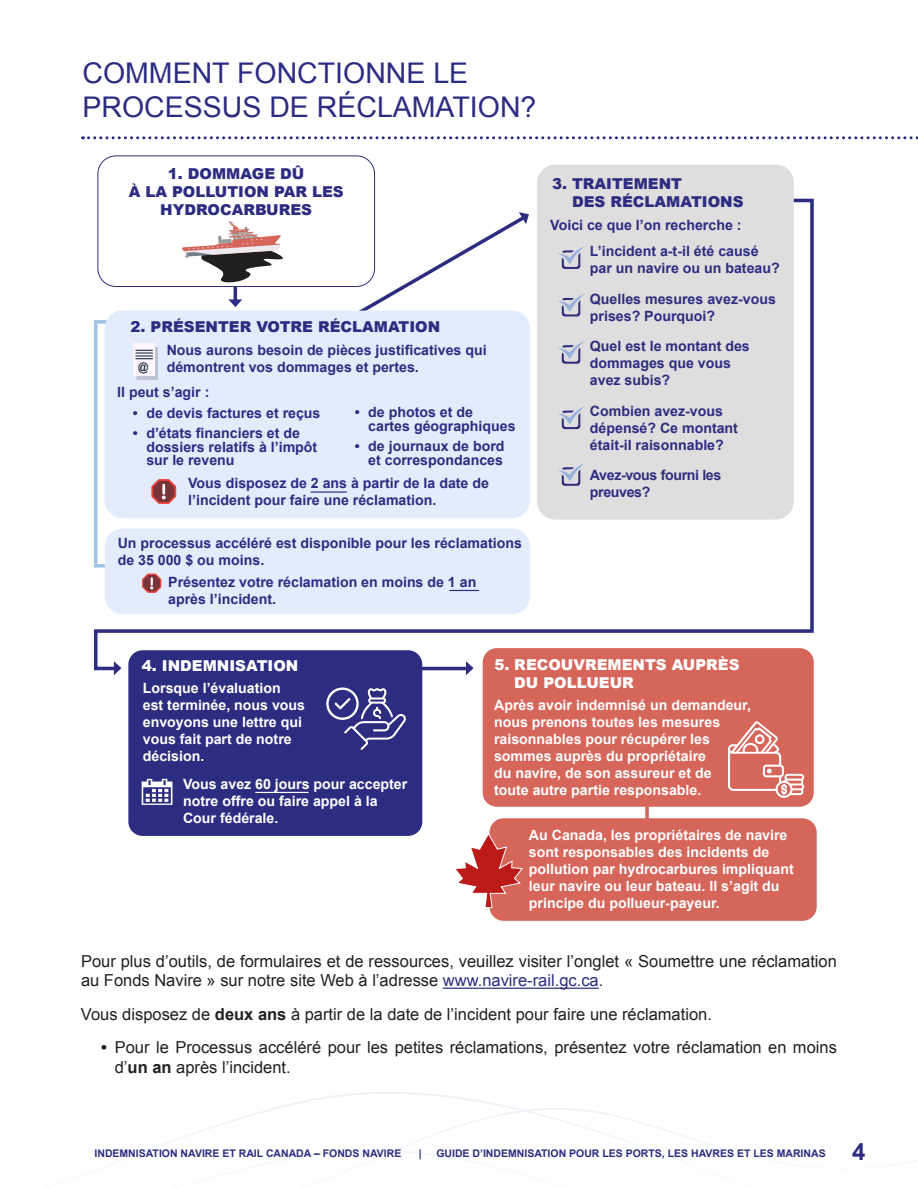
<style>
.page{position:relative;width:918px;height:1188px;background:#fff}
.page>*{position:absolute;margin:0;border:0;box-sizing:border-box;transform-origin:0 0}
.t1{font:28.5px/34.2px "Arial";color:#2c2d81}
.t2{font:700 24px "Arial";color:#2c2d81}
.t3{font:16.5px/19.8px "Arial";color:#231f20}
.t4{font:900 15px/18px "Arial";color:#2c2d81;text-align:center}
.t5{font:900 15px/18px "Arial";color:#fff}
.t6{font:700 14.25px/17px "Arial";color:#2c2d81}
.t7{font:700 14.25px/17px "Arial";color:#fff}
.t8{font:700 14.25px/17px "Arial";letter-spacing:-.025em;color:#2c2d81}
.t9{font:900 13.05px "Arial";color:#182b3b}
.t10{font:700 10.5px "Arial";color:#2c2d81}
.s1{color:#2c2d81}
.s2{font-weight:700}
</style>
<div class="page">
<svg style="left:144px;top:1092px;width:560px;height:60px"></svg>
<svg style="left:82px;top:136px;width:836px;height:3px"></svg>
<hr style="left:443px;top:988px;width:156px;height:1px;background:#2c2d81">
<div style="left:128px;top:650px;width:294px;height:186px;background:#2c2d81;border-radius:14px"></div>
<div style="left:483px;top:648px;width:331px;height:159px;background:#d6655a;border-radius:14px"></div>
<svg style="left:142px;top:779px;width:30px;height:26px"></svg>
<hr style="left:256px;top:792px;width:52px;height:1px;background:#fff">
<svg style="left:326px;top:687px;width:80px;height:63px"></svg>
<svg style="left:728px;top:721px;width:77px;height:77px"></svg>
<svg style="left:94px;top:197px;width:720px;height:475px"></svg>
<hr style="left:234px;top:200px;width:3px;height:104px;background:#2c2d81">
<div style="left:98px;top:156px;width:277px;height:130px;background:#fff;border-radius:18px"></div>
<div style="left:98px;top:156px;width:277px;height:131px;border:1px solid #2c2e81;border-radius:18px"></div>
<svg style="left:228px;top:299px;width:14px;height:8px"></svg>
<svg style="left:94px;top:320px;width:13px;height:4px"></svg>
<svg style="left:94px;top:564px;width:11px;height:4px"></svg>
<svg style="left:346px;top:211px;width:185px;height:111px"></svg>
<div style="left:105px;top:529px;width:425px;height:85px;background:#e2ecfd;border-radius:18px"></div>
<div style="left:105px;top:311px;width:425px;height:207px;background:#e2ecfd;border-radius:18px"></div>
<div style="left:136px;top:347px;width:22px;height:33px;background:#231f20;opacity:.2"></div>
<div style="left:133px;top:344px;width:21px;height:32px;background:#fef6ff"></div>
<svg style="left:135px;top:350px;width:18px;height:9px"></svg>
<div style="left:537px;top:165px;width:257px;height:355px;background:#dfdddd;border-radius:18px"></div>
<svg style="left:151px;top:479px;width:25px;height:25px"></svg>
<svg style="left:142px;top:574px;width:19px;height:19px"></svg>
<hr style="left:311px;top:491px;width:36px;height:2px;background:#2c2d81">
<svg style="left:450px;top:590px;width:29px;height:1px"></svg>
<svg style="left:558px;top:246px;width:26px;height:23px"></svg>
<svg style="left:558px;top:294px;width:26px;height:22px"></svg>
<svg style="left:558px;top:341px;width:26px;height:23px"></svg>
<svg style="left:558px;top:406px;width:26px;height:23px"></svg>
<svg style="left:558px;top:463px;width:26px;height:23px"></svg>
<svg style="left:182px;top:221px;width:101px;height:62px"></svg>
<svg style="left:645px;top:807px;width:4px;height:11px"></svg>
<div style="left:490px;top:818px;width:327px;height:103px;background:#d6655a;border-radius:14px"></div>
<svg style="left:456px;top:833px;width:67px;height:76px"></svg>
<h1 class="t1" style="left:82px;top:56px;width:455px">COMMENT FONCTIONNE LE<br>PROCESSUS DE RÉCLAMATION?</h1>
<p class="t4" style="left:129px;top:164px;width:217px">1. DOMMAGE DÛ<br>À LA POLLUTION PAR LES<br>HYDROCARBURES</p>
<p class="t4" style="left:131px;top:317px;width:311px">2. PRÉSENTER VOTRE RÉCLAMATION</p>
<p class="t6" style="left:167px;top:342px;width:321px">Nous aurons besoin de pièces justificatives qui démontrent vos dommages et pertes.</p>
<p class="t6" style="left:117px;top:384px;width:94px">Il peut s’agir :</p>
<p class="t9" style="left:138px;top:358px;width:11px">@</p>
<p class="t6" style="left:133px;top:405px;width:189px">• de devis factures et reçus</p>
<p class="t6" style="left:146px;top:427px;width:173px;line-height:13.5px;text-indent:-14px">• d’états financiers et de dossiers relatifs à l’impôt sur le revenu</p>
<p class="t6" style="left:368px;top:406px;width:149px;line-height:13.5px;text-indent:-14px">• de photos et de cartes géographiques</p>
<p class="t6" style="left:355px;top:440px;width:151px;line-height:13.5px;text-align:right">• de journaux de bord et correspondances</p>
<p class="t6" style="left:188px;top:475px;width:302px">Vous disposez de 2 ans à partir de la date de l’incident pour faire une réclamation.</p>
<p class="t6" style="left:118px;top:535px;width:406px">Un processus accéléré est disponible pour les réclamations de 35 000 $ ou moins.</p>
<p class="t6" style="left:168px;top:574px;width:310px">Présentez votre réclamation en moins de 1 an après l’incident.</p>
<p class="t4" style="left:572px;top:174px;width:173px;text-align:left;text-indent:-20px">3. TRAITEMENT<br>DES RÉCLAMATIONS</p>
<p class="t6" style="left:550px;top:217px;width:193px">Voici ce que l’on recherche :</p>
<p class="t6" style="left:590px;top:243px;width:191px">L’incident a-t-il été causé par un navire ou un bateau?</p>
<p class="t6" style="left:590px;top:290px;width:188px">Quelles mesures avez-vous prises? Pourquoi?</p>
<p class="t6" style="left:590px;top:338px;width:161px">Quel est le montant des dommages que vous avez subis?</p>
<p class="t6" style="left:590px;top:403px;width:150px">Combien avez-vous dépensé? Ce montant était-il raisonnable?</p>
<p class="t8" style="left:590px;top:467px;width:133px">Avez-vous fourni les preuves?</p>
<p class="t5" style="left:142px;top:656px;width:158px">4. INDEMNISATION</p>
<p class="t5" style="left:514px;top:655px;width:227px;text-indent:-20px">5. RECOUVREMENTS AUPRÈS<br>DU POLLUEUR</p>
<p class="t7" style="left:143px;top:680px;width:164px">Lorsque l’évaluation<br>est terminée, nous vous envoyons une lettre qui vous fait part de notre décision.</p>
<p class="t7" style="left:494px;top:697px;width:258px">Après avoir indemnisé un demandeur, nous prenons toutes les mesures raisonnables pour récupérer les sommes auprès du propriétaire<br>du navire, de son assureur et de<br>toute autre partie responsable.</p>
<p class="t7" style="left:183px;top:776px;width:226px">Vous avez 60 jours pour accepter notre offre ou faire appel à la<br>Cour fédérale.</p>
<p class="t7" style="left:529px;top:827px;width:266px">Au Canada, les propriétaires de navire sont responsables des incidents de pollution par hydrocarbures impliquant leur navire ou leur bateau. Il s’agit du principe du pollueur-payeur.</p>
<p class="t3" style="left:81px;top:951px;width:757px">Pour plus d’outils, de formulaires et de ressources, veuillez visiter l’onglet « Soumettre une réclamation au Fonds Navire » sur notre site Web à l’adresse <span class="s1">www.navire-rail.gc.ca</span>.</p>
<p class="t3" style="left:81px;top:1004px;width:632px">Vous disposez de <span class="s2">deux ans</span> à partir de la date de l’incident pour faire une réclamation.</p>
<p class="t3" style="left:115px;top:1038px;width:724px;text-indent:-13px"><span class="s2">•</span> Pour le Processus accéléré pour les petites réclamations, présentez votre réclamation en moins d’<span class="s2">un an</span> après l’incident.</p>
<p class="t10" style="left:94px;top:1146px;width:308px">INDEMNISATION NAVIRE ET RAIL CANADA – FONDS NAVIRE</p>
<p class="t10" style="left:419px;top:1146px;width:4px">|</p>
<p class="t10" style="left:436px;top:1146px;width:391px">GUIDE D’INDEMNISATION POUR LES PORTS, LES HAVRES ET LES MARINAS</p>
<h2 class="t2" style="left:852px;top:1136px;width:15px">4</h2>
</div>
